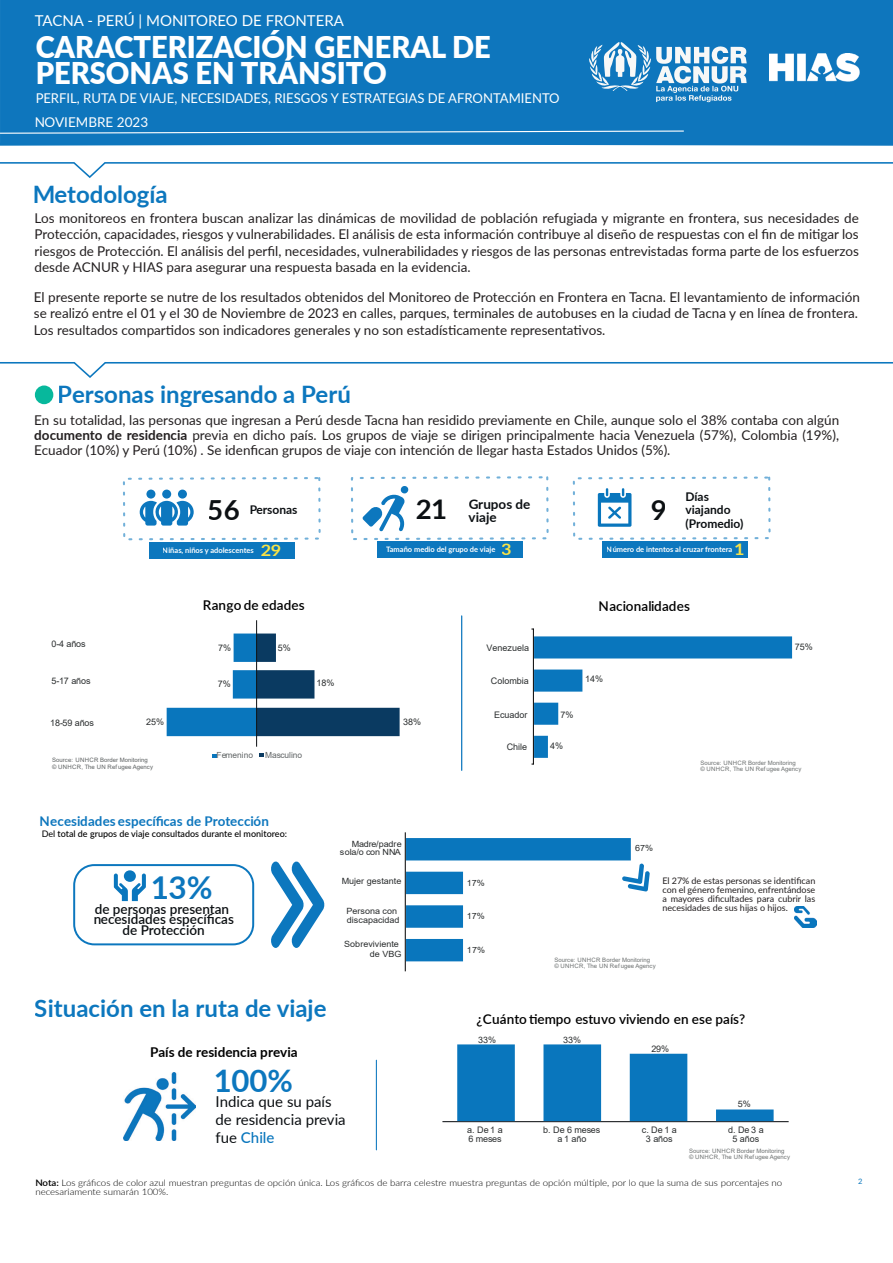
<style>
.page{position:relative;width:893px;height:1263px;background:#fff}
.page>*{position:absolute;margin:0;border:0;box-sizing:border-box;transform-origin:0 0}
.t1{font:700 31.5px "Lato";color:#0c76bd}
.t2{font:700 31.05px "Lato";color:#0c77be}
.t3{font:900 30px/25.5px "Lato";color:#fff}
.t4{font:700 27.6px "Lato";color:#0c1013}
.t5{font:700 24px "Lato";color:#0c77be}
.t6{font:15px/18px "Lato";color:#0c1013}
.t7{font:15px "Lato";color:#fff}
.t8{font:13.5px/16.5px "Lato";color:#231f20;text-align:justify}
.t9{font:13.5px "Lato";color:#fff}
.t10{font:600 13.5px "Lato";letter-spacing:.005em;color:#000001}
.t11{font:600 13.5px/10.5px "Lato";color:#0c1013;text-align:center}
.t12{font:700 13.5px "Lato";color:#000001}
.t13{font:700 13.35px "Lato";letter-spacing:.005em;color:#0c76bd}
.t14{font:700 13.2px/13.2px "Lato";color:#0c1013}
.t15{font:700 12px/13.5px "Lato";color:#0c1013}
.t16{font:300 9px/9px "Lato";color:#000001;scale:1.08 1}
.t17{font:9px/9px "Arial";color:#2a2d2e;text-align:center}
.t18{font:9px/9px "Lato";color:#231f20;text-align:justify}
.t19{font:500 9px "Lato";color:#000001}
.t20{font:8.85px "Arial";color:#2a2d2e}
.t21{font:8.55px/8.6px "Arial";color:#2a2d2e;text-align:right;scale:1.05 1}
.t22{font:8.4px "Arial";letter-spacing:-.01em;color:#616566}
.t23{font:700 7.5px "Lato";color:#fff}
.t24{font:7.5px "Lato";color:#0a77bd}
.t25{font:6px/6px "Arial";color:#6d7171}
.t26{font:6px/6.1px "Arial";color:#5d6162}
.s1{font-weight:700}
.s2{font-size:15.9px;color:#f9e346}
.s3{font-weight:400}
.s4{font-weight:500;color:#0976bd}
.s5{font-weight:600}
</style>
<div class="page">
<svg style="left:0;top:362px;width:893px;height:16px"></svg>
<div style="left:35px;top:385px;width:18px;height:19px;background:#07b89c;border-radius:50%"></div>
<hr style="left:376px;top:1060px;width:1px;height:90px;background:#0c77be">
<div style="left:0;top:0;width:893px;height:130px;background:#0e76bd"></div>
<svg style="left:0;top:130px;width:893px;height:16px;background:#2683c3"></svg>
<svg style="left:589px;top:42px;width:158px;height:60px"></svg>
<img style="left:769px;top:54px;width:92px;height:27px">
<svg style="left:123px;top:477px;width:198px;height:63px"></svg>
<svg style="left:351px;top:476px;width:198px;height:64px"></svg>
<svg style="left:573px;top:476px;width:198px;height:64px"></svg>
<div style="left:377px;top:541px;width:146px;height:17px;background:#0c77be"></div>
<div style="left:149px;top:542px;width:146px;height:17px;background:#0c77be"></div>
<div style="left:602px;top:541px;width:146px;height:17px;background:#0c77be"></div>
<hr style="left:461px;top:616px;width:1px;height:154px;background:#0c77be">
<svg style="left:167px;top:633px;width:233px;height:103px"></svg>
<hr style="left:256px;top:620px;width:1px;height:127px;background:#0c0f12">
<svg style="left:259px;top:753px;width:5px;height:4px"></svg>
<svg style="left:212px;top:754px;width:4px;height:4px"></svg>
<hr style="left:533px;top:629px;width:1px;height:135px;background:#000001">
<div style="left:73px;top:864px;width:181px;height:81px;border:2px solid #0c77be;border-radius:20px"></div>
<svg style="left:114px;top:873px;width:32px;height:28px"></svg>
<div style="left:124px;top:870px;width:12px;height:12px;background:#0976bd;border-radius:50%"></div>
<svg style="left:271px;top:861px;width:54px;height:87px"></svg>
<img style="left:124px;top:1072px;width:71px;height:69px">
<svg style="left:534px;top:636px;width:258px;height:122px"></svg>
<hr style="left:405px;top:832px;width:1px;height:139px;background:#000001">
<hr style="left:442px;top:1121px;width:347px;height:1px;background:#0c0f12">
<svg style="left:457px;top:1044px;width:317px;height:77px"></svg>
<svg style="left:0;top:162px;width:893px;height:16px"></svg>
<svg style="left:406px;top:838px;width:244px;height:123px"></svg>
<img style="left:794px;top:906px;width:23px;height:22px">
<p class="t7" style="left:35px;top:10px;width:311px">TACNA - PERÚ | MONITOREO DE FRONTERA</p>
<h3 class="t3" style="left:36px;top:33px;width:457px">CARACTERIZACIÓN GENERAL DE<br>PERSONAS EN TRÁNSITO</h3>
<p class="t9" style="left:36px;top:89px;width:526px">PERFIL, RUTA DE VIAJE, NECESIDADES, RIESGOS Y ESTRATEGIAS DE AFRONTAMIENTO</p>
<p class="t9" style="left:34px;top:112px;width:115px">NOVIEMBRE 2023</p>
<h3 class="t5" style="left:32px;top:176px;width:137px">Metodología</h3>
<p class="t8" style="left:35px;top:209px;width:826px">Los monitoreos en frontera buscan analizar las dinámicas de movilidad de población refugiada y migrante en frontera, sus necesidades de Protección, capacidades, riesgos y vulnerabilidades. El análisis de esta información contribuye al diseño de respuestas con el fin de mitigar los riesgos de Protección. El análisis del perfil, necesidades, vulnerabilidades y riesgos de las personas entrevistadas forma parte de los esfuerzos desde ACNUR y HIAS para asegurar una respuesta basada en la evidencia.</p>
<p class="t8" style="left:34px;top:288px;width:828px;text-align:left">El presente reporte se nutre de los resultados obtenidos del Monitoreo de Protección en Frontera en Tacna. El levantamiento de información se realizó entre el 01 y el 30 de Noviembre de 2023 en calles, parques, terminales de autobuses en la ciudad de Tacna y en línea de frontera.<br>Los resultados compartidos son indicadores generales y no son estadísticamente representativos.</p>
<h3 class="t5" style="left:58px;top:376px;width:295px">Personas ingresando a Perú</h3>
<p class="t8" style="left:34px;top:412px;width:806px;line-height:15px">En su totalidad, las personas que ingresan a Perú desde Tacna han residido previamente en Chile, aunque solo el 38% contaba con algún <span class="s1">documento de residencia</span> previa en dicho país. Los grupos de viaje se dirigen principalmente hacia Venezuela (57%), Colombia (19%), Ecuador (10%) y Perú (10%) . Se idenfican grupos de viaje con intención de llegar hasta Estados Unidos (5%).</p>
<h3 class="t4" style="left:208px;top:490px;width:34px">56</h3>
<p class="t15" style="left:249px;top:503px;width:50px">Personas</p>
<p class="t14" style="left:415px;top:496px;width:117px;text-indent:53px">Grupos de<br><sup>21</sup> viaje</p>
<p class="t15" style="left:685px;top:489px;width:59px">Días viajando (Promedio)</p>
<h3 class="t4" style="left:650px;top:489px;width:18px">9</h3>
<p class="t23" style="left:163px;top:545px;width:120px">Niñas, niños y adolescentes <span class="s2">29</span></p>
<p class="t23" style="left:386px;top:544px;width:128px">Tamaño medio del grupo de viaje <span class="s2">3</span></p>
<p class="t23" style="left:607px;top:544px;width:140px">Número de intentos al cruzar frontera <span class="s2">1</span></p>
<p class="t10" style="left:203px;top:596px;width:103px">Rango de edades</p>
<p class="t10" style="left:599px;top:596px;width:93px">Nacionalidades</p>
<p class="t17" style="left:52px;top:639px;width:36px">0-4 años</p>
<p class="t17" style="left:52px;top:676px;width:40px">5-17 años</p>
<p class="t17" style="left:50px;top:719px;width:45px">18-59 años</p>
<p class="t17" style="left:146px;top:717px;width:20px">25%</p>
<p class="t17" style="left:218px;top:643px;width:15px">7%</p>
<p class="t17" style="left:218px;top:679px;width:15px">7%</p>
<p class="t17" style="left:278px;top:643px;width:15px">5%</p>
<p class="t17" style="left:795px;top:643px;width:20px">75%</p>
<p class="t17" style="left:585px;top:675px;width:20px">14%</p>
<p class="t17" style="left:561px;top:710px;width:15px">7%</p>
<p class="t17" style="left:550px;top:741px;width:15px">4%</p>
<p class="t17" style="left:486px;top:643px;width:44px">Venezuela</p>
<p class="t17" style="left:491px;top:676px;width:40px">Colombia</p>
<p class="t17" style="left:494px;top:710px;width:35px">Ecuador</p>
<p class="t17" style="left:507px;top:742px;width:22px">Chile</p>
<p class="t17" style="left:317px;top:679px;width:19px">18%</p>
<p class="t17" style="left:403px;top:717px;width:20px">38%</p>
<p class="t22" style="left:216px;top:750px;width:38px">Femenino</p>
<p class="t22" style="left:265px;top:749px;width:38px">Masculino</p>
<p class="t26" style="left:52px;top:757px;width:103px">Source: UNHCR Border Monitoring © UNHCR, The UN Ref ugee Agency</p>
<p class="t25" style="left:700px;top:760px;width:103px">Source: UNHCR Border Monitoring © UNHCR, The UN Ref ugee Agency</p>
<p class="t13" style="left:40px;top:812px;width:231px">Necesidades específicas de Protección</p>
<p class="t19" style="left:42px;top:827px;width:247px"><span class="s3">Del</span> total de grupos de viaje consultados durante el monitoreo:</p>
<h1 class="t1" style="left:150px;top:865px;width:64px">13%</h1>
<p class="t11" style="left:93px;top:903px;width:142px">de personas presentan necesidades específicas de Protección</p>
<h3 class="t5" style="left:35px;top:990px;width:293px">Situación en la ruta de viaje</h3>
<p class="t12" style="left:150px;top:1042px;width:149px">País de residencia previa</p>
<h2 class="t2" style="left:214px;top:1057px;width:81px">100%</h2>
<p class="t21" style="left:340px;top:839px;width:60px">Madre/padre sola/o con NNA</p>
<p class="t21" style="left:342px;top:876px;width:58px">Mujer gestante</p>
<p class="t21" style="left:467px;top:878px;width:19px">17%</p>
<p class="t21" style="left:346px;top:907px;width:52px;text-align:left">Persona con discapacidad</p>
<p class="t21" style="left:467px;top:912px;width:19px">17%</p>
<p class="t21" style="left:344px;top:939px;width:56px;line-height:10.2px">Sobreviviente de VBG</p>
<p class="t21" style="left:467px;top:945px;width:19px">17%</p>
<p class="t21" style="left:635px;top:844px;width:19px">67%</p>
<p class="t18" style="left:662px;top:876px;width:154px">El 27% de estas personas se identifican con el género femenino, enfrentándose a mayores dificultades para cubrir las necesidades de sus hijas o hijos.</p>
<p class="t25" style="left:555px;top:956px;width:103px">Source: UNHCR Border Monitoring © UNHCR, The UN Ref ugee Agency</p>
<p class="t10" style="left:477px;top:1009px;width:270px">¿Cuánto tiempo estuvo viviendo en ese país?</p>
<p class="t20" style="left:478px;top:1034px;width:19px">33%</p>
<p class="t20" style="left:563px;top:1034px;width:19px">33%</p>
<p class="t17" style="left:651px;top:1044px;width:19px">29%</p>
<p class="t6" style="left:216px;top:1091px;width:132px">Indica que su país de residencia previa fue <span class="s4">Chile</span></p>
<p class="t20" style="left:738px;top:1097px;width:15px">5%</p>
<p class="t17" style="left:467px;top:1125px;width:37px;text-align:left">a.De1a<br>6 meses</p>
<p class="t17" style="left:543px;top:1125px;width:59px">b. De 6 meses a1 año</p>
<p class="t17" style="left:642px;top:1125px;width:36px">c.De1a<br>3 años</p>
<p class="t17" style="left:728px;top:1125px;width:37px">d.De3a<br>5 años</p>
<p class="t25" style="left:689px;top:1148px;width:103px">Source: UNHCR Border Monitoring © UNHCR, The UN Ref ugee Agency</p>
<p class="t16" style="left:35px;top:1178px;width:693px"><span class="s5">Nota:</span> Los gráficos de color azul muestran preguntas de opción única. Los gráficos de barra celestre muestra preguntas de opción múltiple, por lo que la suma de sus porcentajes no necesariamente sumarán 100%.</p>
<p class="t24" style="left:858px;top:1176px;width:6px">2</p>
</div>
